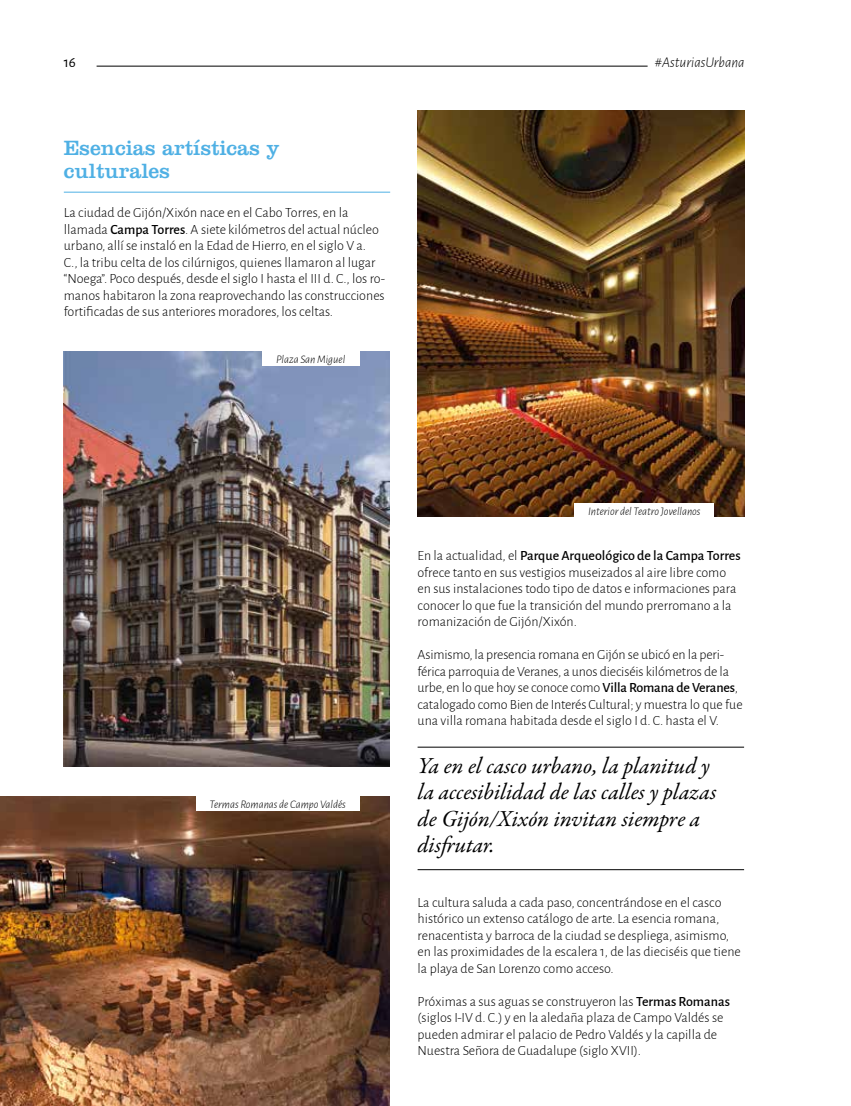
<style>
.page{position:relative;width:851px;height:1106px;background:#fff}
.page>*{position:absolute;margin:0;border:0;box-sizing:border-box;transform-origin:0 0}
.t1{font:italic 23.1px/26.4px "Garamond Premr Pro";color:#000}
.t2{font:21.45px/23.1px "Clarendon LT Std";color:#4fb0e4}
.t3{font:italic 300 14.85px "Alegreya Sans";color:#000}
.t4{font:14.85px "Alegreya Sans";color:#000}
.t5{font:300 14.1px/16.5px "Alegreya Sans";color:#000}
.t6{font:italic 300 11.55px "Alegreya Sans";color:#000}
.s1{font-weight:500}
</style>
<div class="page">
<hr style="left:850px;top:170px;width:1px;height:726px;background:#eaf6fe">
<hr style="left:97px;top:66px;width:550px;height:1px;background:#000">
<hr style="left:417px;top:746px;width:327px;height:1px;background:#000">
<hr style="left:417px;top:869px;width:327px;height:1px;background:#000">
<img style="left:417px;top:111px;width:327px;height:405px">
<img style="left:63px;top:351px;width:326px;height:415px">
<img style="left:0;top:796px;width:389px;height:310px">
<div style="left:261px;top:351px;width:98px;height:14px;background:#fff"></div>
<div style="left:196px;top:795px;width:163px;height:15px;background:#fff"></div>
<div style="left:574px;top:503px;width:140px;height:14px;background:#fff"></div>
<hr style="left:64px;top:192px;width:326px;height:1px;background:#4fb0e4">
<p class="t4" style="left:64px;top:52px;width:14px">16</p>
<p class="t3" style="left:654px;top:52px;width:91px">#AsturiasUrbana</p>
<h2 class="t2" style="left:64px;top:136px;width:217px">Esencias artísticas y culturales</h2>
<p class="t5" style="left:64px;top:204px;width:323px">La ciudad de Gijón/Xixón nace en el Cabo Torres, en la llamada <span class="s1">Campa Torres</span>. A siete kilómetros del actual núcleo urbano, allí se instaló en la Edad de Hierro, en el siglo V a.<br>C., la tribu celta de los cilúrnigos, quienes llamaron al lugar “Noega”. Poco después, desde el siglo I hasta el III d. C., los ro&shy;manos habitaron la zona reaprovechando las construcciones fortificadas de sus anteriores moradores, los celtas.</p>
<p class="t6" style="left:276px;top:352px;width:71px">Plaza San Miguel</p>
<p class="t6" style="left:209px;top:796px;width:138px">Termas Romanas de Campo Valdés</p>
<p class="t6" style="left:588px;top:503px;width:114px">Interior del Teatro Jovellanos</p>
<p class="t5" style="left:417px;top:547px;width:324px">En la actualidad, el <span class="s1">Parque Arqueológico de la Campa Torres </span>ofrece tanto en sus vestigios museizados al aire libre como en sus instalaciones todo tipo de datos e informaciones para conocer lo que fue la transición del mundo prerromano a la romanización de Gijón/Xixón.</p>
<p class="t5" style="left:417px;top:646px;width:326px">Asimismo, la presencia romana en Gijón se ubicó en la peri&shy;férica parroquia de Veranes, a unos dieciséis kilómetros de la urbe, en lo que hoy se conoce como <span class="s1">Villa Romana de Veranes</span>, catalogado como Bien de Interés Cultural; y muestra lo que fue una villa romana habitada desde el siglo I d. C. hasta el V.</p>
<h1 class="t1" style="left:417px;top:754px;width:300px">Ya en el casco urbano, la planitud y la accesibilidad de las calles y plazas de Gijón/Xixón invitan siempre a disfrutar.</h1>
<p class="t5" style="left:417px;top:893px;width:324px">La cultura saluda a cada paso, concentrándose en el casco histórico un extenso catálogo de arte. La esencia romana, renacentista y barroca de la ciudad se despliega, asimismo, en las proximidades de la escalera 1, de las dieciséis que tiene la playa de San Lorenzo como acceso.</p>
<p class="t5" style="left:417px;top:992px;width:314px">Próximas a sus aguas se construyeron las <span class="s1">Termas Romanas </span>(siglos I-IV d. C.) y en la aledaña plaza de Campo Valdés se pueden admirar el palacio de Pedro Valdés y la capilla de Nuestra Señora de Guadalupe (siglo XVII).</p>
</div>
